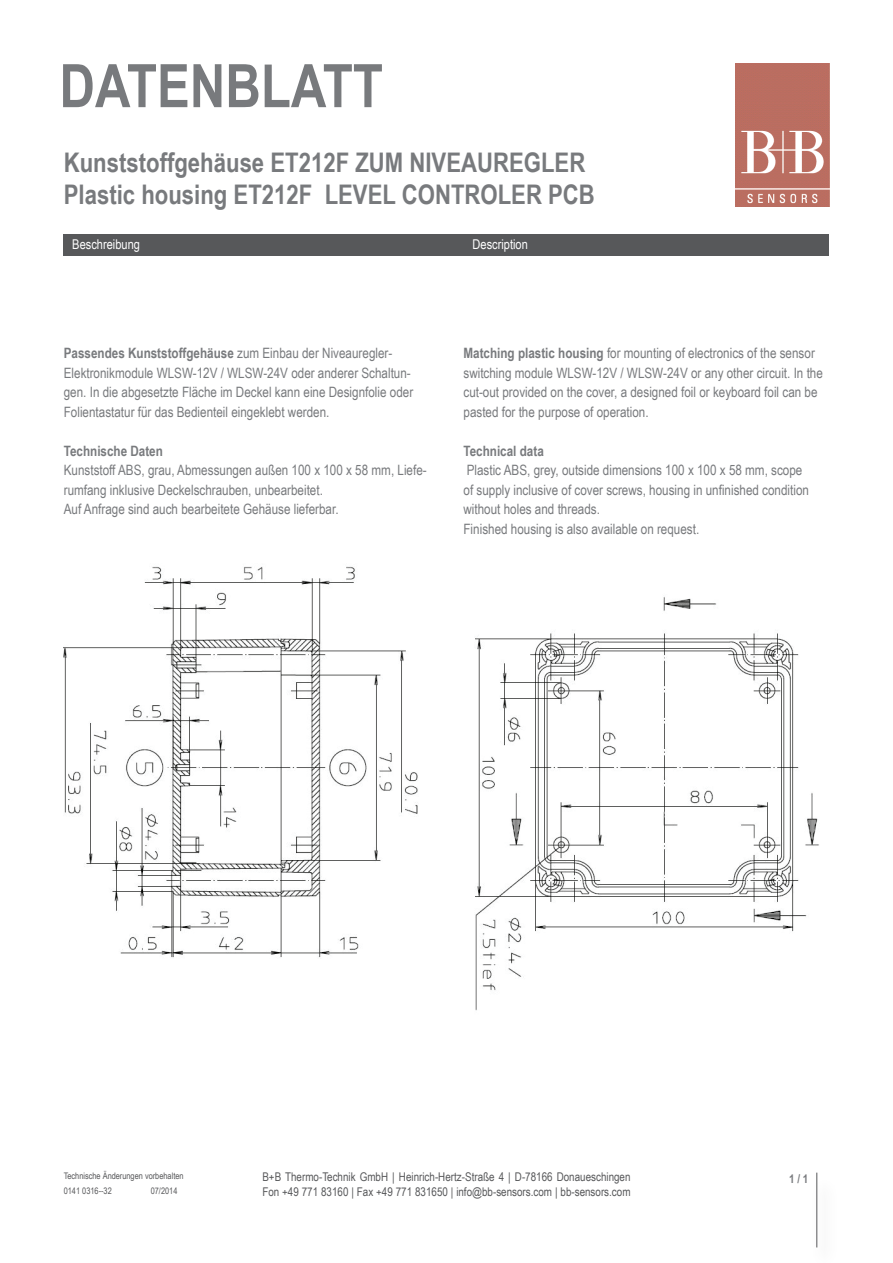
<style>
.page{position:relative;width:893px;height:1263px;background:#fff}
.page>*{position:absolute;margin:0;border:0;box-sizing:border-box;transform-origin:0 0}
.t1{font:700 60px "Arial Narrow";color:#787a7d}
.t2{font:700 27px/32.4px "Arial Narrow";color:#787a7d}
.t3{font:14.25px/19.5px "Arial Narrow";color:#787a7d}
.t4{font:700 14.25px "Arial Narrow";color:#787a7d}
.t5{font:13.5px "Arial Narrow";color:#fff}
.t6{font:12px/14.4px "Arial Narrow";color:#57585a}
.t7{font:700 12px "Arial Narrow";color:#787a7d}
.t8{font:9px/15px "Arial Narrow";color:#57585a}
.s1{font-weight:700}
</style>
<div class="page">
<div style="left:64px;top:234px;width:765px;height:21px;background:#57585a"></div>
<img style="left:64px;top:566px;width:755px;height:445px">
<img style="left:736px;top:64px;width:93px;height:143px">
<hr style="left:816px;top:1172px;width:1px;height:75px;background:#57585a">
<h1 class="t1" style="left:60px;top:41px;width:325px">DATENBLATT</h1>
<h2 class="t2" style="left:64px;top:145px;width:533px">Kunststoffgehäuse ET212F ZUM NIVEAUREGLER<br>Plastic housing ET212F LEVEL CONTROLER PCB</h2>
<p class="t5" style="left:72px;top:235px;width:69px">Beschreibung</p>
<p class="t5" style="left:473px;top:235px;width:57px">Description</p>
<p class="t3" style="left:64px;top:343px;width:351px"><span class="s1">Passendes Kunststoffgehäuse</span> zum Einbau der Niveauregler-Elektronikmodule WLSW-12V / WLSW-24V oder anderer Schaltun&shy;gen. In die abgesetzte Fläche im Deckel kann eine Designfolie oder Folientastatur für das Bedienteil eingeklebt werden.</p>
<p class="t4" style="left:64px;top:440px;width:101px">Technische Daten</p>
<p class="t3" style="left:64px;top:460px;width:364px">Kunststoff ABS, grau, Abmessungen außen 100 x 100 x 58 mm, Liefe&shy;rumfang inklusive Deckelschrauben, unbearbeitet.<br>Auf Anfrage sind auch bearbeitete Gehäuse lieferbar.</p>
<p class="t3" style="left:463px;top:343px;width:361px"><span class="s1">Matching plastic housing</span> for mounting of electronics of the sensor switching module WLSW-12V / WLSW-24V or any other circuit. In the cut-out provided on the cover, a designed foil or keyboard foil can be pasted for the purpose of operation.</p>
<p class="t4" style="left:463px;top:440px;width:82px">Technical data</p>
<p class="t3" style="left:463px;top:460px;width:347px">Plastic ABS, grey, outside dimensions 100 x 100 x 58 mm, scope of supply inclusive of cover screws, housing in unfinished condition without holes and threads.<br>Finished housing is also available on request.</p>
<p class="t8" style="left:64px;top:1168px;width:121px">Technische Änderungen vorbehalten<br>0141 0316--32</p>
<p class="t8" style="left:151px;top:1183px;width:28px">07/2014</p>
<p class="t6" style="left:262px;top:1169px;width:370px">B+B Thermo-Technik GmbH | Heinrich-Hertz-Straße 4 | D-78166 Donaueschingen<br>Fon +49 771 83160 | Fax +49 771 831650 | info@bb-sensors.com | bb-sensors.com</p>
<p class="t7" style="left:789px;top:1170px;width:21px">1 / 1</p>
</div>
